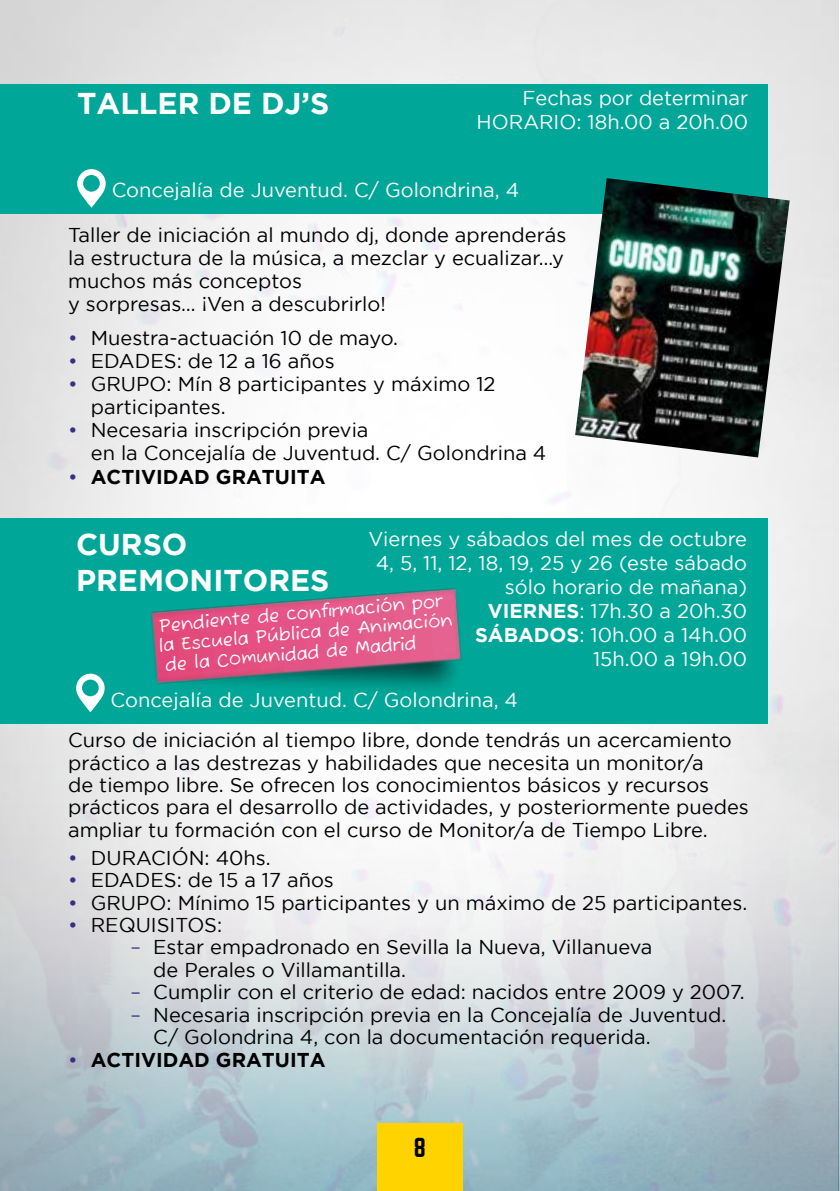
<style>
.page{position:relative;width:840px;height:1191px;background:#fff}
.page>*{position:absolute;margin:0;border:0;box-sizing:border-box;transform-origin:0 0}
.t1{font:700 30px/36px "Gotham";color:#fff}
.t2{font:24px "Norwester";color:#000}
.t3{font:20px/22.4px "Gotham";color:#000}
.t4{font:20px/24px "Gotham";color:#fff;text-align:right}
.t5{font:700 20px "Gotham";color:#000}
.t6{font:18px/19.8px "Fuzzy Bubbles";color:#fff}
.s1{color:#372f87}
.s2{font-weight:400;color:#372f87}
.s3{font-weight:700}
</style>
<div class="page">
<img style="left:838px;top:691px;width:1px;height:500px">
<img style="left:0;top:0;width:838px;height:1191px">
<div style="left:377px;top:1123px;width:85px;height:68px;background:#ffd300"></div>
<div style="left:0;top:84px;width:767px;height:130px;background:#00a798"></div>
<svg style="left:77px;top:169px;width:29px;height:39px"></svg>
<div style="left:0;top:518px;width:767px;height:206px;background:#00a798"></div>
<svg style="left:76px;top:674px;width:9px;height:32px"></svg>
<img style="left:574px;top:178px;width:215px;height:279px">
<img style="left:85px;top:588px;width:404px;height:148px">
<h1 class="t1" style="left:77px;top:85px;width:253px">TALLER DE DJ’S</h1>
<p class="t4" style="left:476px;top:86px;width:273px">Fechas por determinar<br>HORARIO: 18h.00 a 20h.00</p>
<p class="t4" style="left:112px;top:177px;width:408px">Concejalía de Juventud. C/ Golondrina, 4</p>
<p class="t3" style="left:68px;top:223px;width:499px;line-height:23px">Taller de iniciación al mundo dj, donde aprenderás la estructura de la música, a mezclar y ecualizar…y muchos más conceptos<br>y sorpresas… ¡Ven a descubrirlo!</p>
<p class="t3" style="left:68px;top:327px;width:331px"><span class="s1">•</span> Muestra-actuación 10 de mayo.</p>
<p class="t3" style="left:68px;top:350px;width:268px"><span class="s1">•</span> EDADES: de 12 a 16 años</p>
<p class="t3" style="left:91px;top:372px;width:406px;line-height:23px;text-indent:-23px"><span class="s1">•</span> GRUPO: Mín 8 participantes y máximo 12 participantes.</p>
<p class="t3" style="left:91px;top:418px;width:457px;line-height:23px;text-indent:-23px"><span class="s1">•</span> Necesaria inscripción previa<br>en la Concejalía de Juventud. C/ Golondrina 4</p>
<p class="t5" style="left:68px;top:466px;width:259px"><span class="s2">•</span> ACTIVIDAD GRATUITA</p>
<h1 class="t1" style="left:76px;top:525px;width:255px">CURSO<br>PREMONITORES</h1>
<p class="t4" style="left:368px;top:526px;width:380px">Viernes y sábados del mes de octubre<br>4, 5, 11, 12, 18, 19, 25 y 26 (este sábado sólo horario de mañana)<br><span class="s3">VIERNES</span>: 17h.30 a 20h.30<br><span class="s3">SÁBADOS</span>: 10h.00 a 14h.00<br>15h.00 a 19h.00</p>
<p class="t4" style="left:111px;top:688px;width:408px">Concejalía de Juventud. C/ Golondrina, 4</p>
<p class="t6" style="left:156px;top:615px;width:296px;rotate:-5deg">Pendiente de confi rmación por la Escuela Pública de Animación de la Comunidad de Madrid</p>
<p class="t3" style="left:68px;top:728px;width:682px">Curso de iniciación al tiempo libre, donde tendrás un acercamiento práctico a las destrezas y habilidades que necesita un monitor/a<br>de tiempo libre. Se ofrecen los conocimientos básicos y recursos prácticos para el desarrollo de actividades, y posteriormente puedes ampliar tu formación con el curso de Monitor/a de Tiempo Libre.</p>
<p class="t3" style="left:68px;top:846px;width:204px"><span class="s1">•</span> DURACIÓN: 40hs.</p>
<p class="t3" style="left:68px;top:868px;width:267px"><span class="s1">•</span> EDADES: de 15 a 17 años</p>
<p class="t3" style="left:68px;top:891px;width:680px"><span class="s1">•</span> GRUPO: Mínimo 15 participantes y un máximo de 25 participantes.</p>
<p class="t3" style="left:68px;top:913px;width:155px"><span class="s1">•</span> REQUISITOS:</p>
<p class="t3" style="left:153px;top:936px;width:500px;text-indent:-23px"><span class="s1">–</span> Estar empadronado en Sevilla la Nueva, Villanueva de Perales o Villamantilla.</p>
<p class="t3" style="left:130px;top:980px;width:615px"><span class="s1">–</span> Cumplir con el criterio de edad: nacidos entre 2009 y 2007.</p>
<p class="t3" style="left:153px;top:1003px;width:574px;text-indent:-23px"><span class="s1">–</span> Necesaria inscripción previa en la Concejalía de Juventud.<br>C/ Golondrina 4, con la documentación requerida.</p>
<p class="t5" style="left:68px;top:1048px;width:259px"><span class="s2">•</span> ACTIVIDAD GRATUITA</p>
<p class="t2" style="left:414px;top:1136px;width:14px">8</p>
</div>
